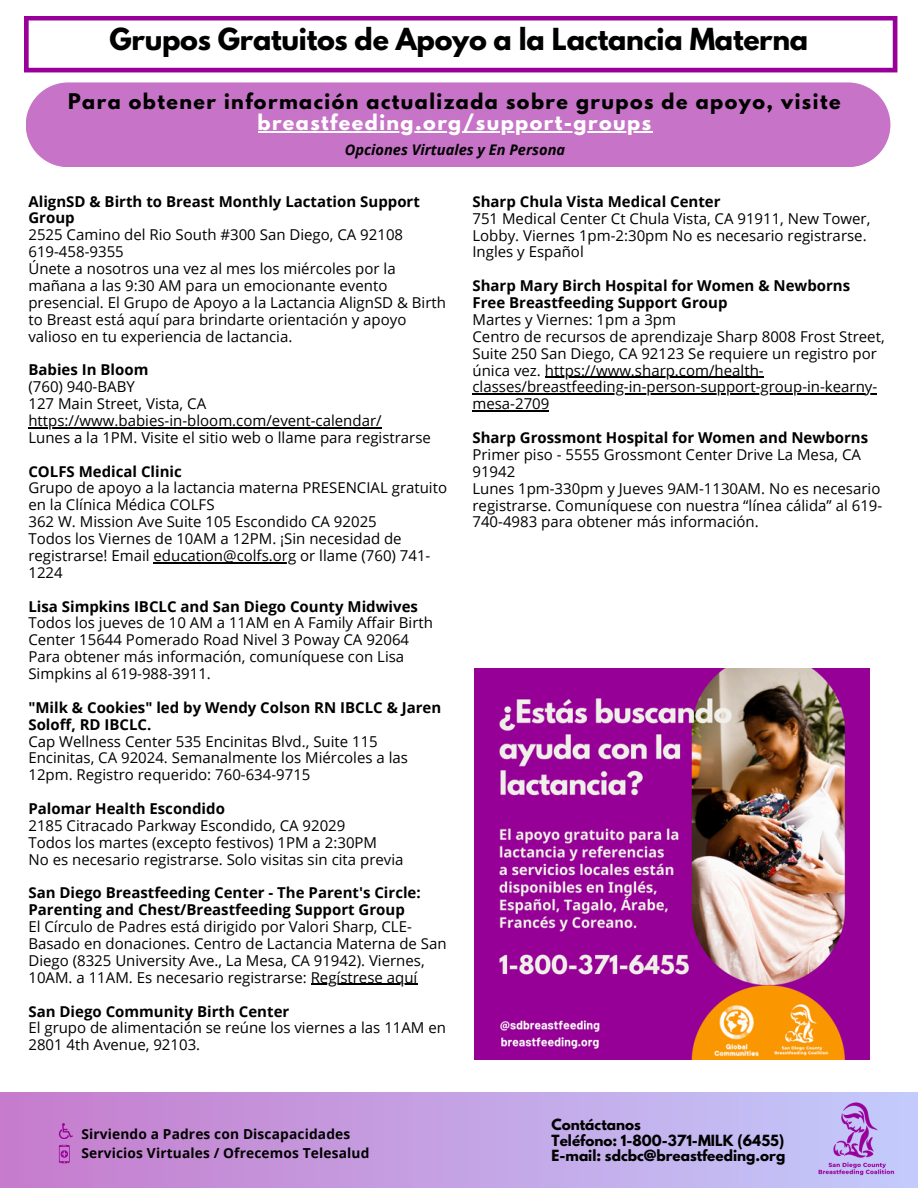
<style>
.page{position:relative;width:918px;height:1188px;background:#fff}
.page>*{position:absolute;margin:0;border:0;box-sizing:border-box;transform-origin:0 0}
.t1{font:700 26.85px "League Spartan";letter-spacing:-.01em;color:#000}
.t2{font:700 19.05px "League Spartan";letter-spacing:.075em;color:#000}
.t3{font:700 19.05px "League Spartan";letter-spacing:.075em;color:#fff}
.t4{font:15px/16.8px "Open Sans";color:#000}
.t5{font:700 15px/16.8px "Open Sans";color:#000}
.t6{font:italic 700 14.55px "Open Sans";color:#000}
.t7{font:700 13.8px "Open Sans";letter-spacing:.01em;color:#000}
.t8{font:700 13.65px/15.9px "League Spartan";color:#000}
.s1{font-weight:700}
</style>
<div class="page">
<svg style="left:24px;top:16px;width:873px;height:56px"></svg>
<div style="left:26px;top:82px;width:864px;height:85px;background:#c773c7"></div>
<hr style="left:545px;top:377px;width:219px;height:1px;background:#000">
<hr style="left:472px;top:394px;width:405px;height:1px;background:#000">
<hr style="left:472px;top:410px;width:77px;height:2px;background:#000">
<hr style="left:28px;top:427px;width:354px;height:1px;background:#000">
<hr style="left:154px;top:562px;width:142px;height:1px;background:#000">
<hr style="left:311px;top:984px;width:106px;height:1px;background:#000">
<hr style="left:258px;top:131px;width:395px;height:2px;background:#fff">
<svg style="left:0;top:1093px;width:918px;height:95px;background:#c49fe1"></svg>
<img style="left:808px;top:1092px;width:95px;height:94px">
<svg style="left:59px;top:1123px;width:14px;height:16px"></svg>
<svg style="left:59px;top:1145px;width:11px;height:18px"></svg>
<img style="left:475px;top:668px;width:395px;height:392px">
<h1 class="t1" style="left:110px;top:26px;width:700px">Grupos Gratuitos de Apoyo a la Lactancia Materna</h1>
<p class="t2" style="left:68px;top:92px;width:774px">Para obtener información actualizada sobre grupos de apoyo, visite</p>
<p class="t3" style="left:258px;top:113px;width:395px">breastfeeding.org/support-groups</p>
<p class="t6" style="left:345px;top:139px;width:222px">Opciones Virtuales y En Persona</p>
<p class="t5" style="left:28px;top:192px;width:393px">AlignSD &amp; Birth to Breast Monthly Lactation Support<br>Group</p>
<p class="t4" style="left:28px;top:226px;width:376px">2525 Camino del Rio South #300 San Diego, CA 92108</p>
<p class="t4" style="left:28px;top:243px;width:97px">619-458-9355</p>
<p class="t4" style="left:28px;top:260px;width:419px">Únete a nosotros una vez al mes los miércoles por la mañana a las 9:30 AM para un emocionante evento presencial. El Grupo de Apoyo a la Lactancia AlignSD &amp; Birth to Breast está aquí para brindarte orientación y apoyo valioso en tu experiencia de lactancia.</p>
<p class="t5" style="left:28px;top:361px;width:122px">Babies In Bloom</p>
<p class="t4" style="left:28px;top:378px;width:108px">(760) 940-BABY</p>
<p class="t4" style="left:28px;top:395px;width:179px">127 Main Street, Vista, CA</p>
<p class="t4" style="left:28px;top:412px;width:355px">https://www.babies-in-bloom.com/event-calendar/</p>
<p class="t4" style="left:28px;top:429px;width:404px">Lunes a la 1PM. Visite el sitio web o llame para registrarse</p>
<p class="t5" style="left:28px;top:462px;width:155px">COLFS Medical Clinic</p>
<p class="t4" style="left:28px;top:479px;width:420px">Grupo de apoyo a la lactancia materna PRESENCIAL gratuito en la Clínica Médica COLFS</p>
<p class="t4" style="left:28px;top:513px;width:350px">362 W. Mission Ave Suite 105 Escondido CA 92025</p>
<p class="t4" style="left:28px;top:530px;width:404px">Todos los Viernes de 10AM a 12PM. ¡Sin necesidad de registrarse! Email education@colfs.org or llame (760) 741-</p>
<p class="t4" style="left:28px;top:564px;width:36px">1224</p>
<p class="t5" style="left:28px;top:597px;width:391px">Lisa Simpkins IBCLC and San Diego County Midwives</p>
<p class="t4" style="left:28px;top:614px;width:406px">Todos los jueves de 10 AM a 11AM en A Family Affair Birth<br>Center 15644 Pomerado Road Nivel 3 Poway CA 92064</p>
<p class="t4" style="left:28px;top:648px;width:377px">Para obtener más información, comuníquese con Lisa<br>Simpkins al 619-988-3911.</p>
<p class="t5" style="left:28px;top:699px;width:414px">"Milk &amp; Cookies" led by Wendy Colson RN IBCLC &amp; Jaren<br>Soloff, RD IBCLC.</p>
<p class="t4" style="left:28px;top:732px;width:351px">Cap Wellness Center 535 Encinitas Blvd., Suite 115</p>
<p class="t4" style="left:28px;top:749px;width:381px">Encinitas, CA 92024. Semanalmente los Miércoles a las<br>12pm. Registro requerido: 760-634-9715</p>
<p class="t5" style="left:28px;top:800px;width:198px">Palomar Health Escondido</p>
<p class="t4" style="left:28px;top:817px;width:319px">2185 Citracado Parkway Escondido, CA 92029</p>
<p class="t4" style="left:28px;top:834px;width:350px">Todos los martes (excepto festivos) 1PM a 2:30PM</p>
<p class="t4" style="left:28px;top:850px;width:377px">No es necesario registrarse. Solo visitas sin cita previa</p>
<p class="t5" style="left:28px;top:884px;width:394px">San Diego Breastfeeding Center - The Parent's Circle:<br>Parenting and Chest/Breastfeeding Support Group</p>
<p class="t4" style="left:28px;top:918px;width:420px">El Círculo de Padres está dirigido por Valori Sharp, CLE-Basado en donaciones. Centro de Lactancia Materna de San Diego (8325 University Ave., La Mesa, CA 91942). Viernes, 10AM. a 11AM. Es necesario registrarse: Regístrese aquí</p>
<p class="t4" style="left:28px;top:1002px;width:419px"><span class="s1">San Diego Community Birth Center<br></span>El grupo de alimentación se reúne los viernes a las 11AM en<br>2801 4th Avenue, 92103.</p>
<h2 class="t5" style="left:472px;top:193px;width:250px">Sharp Chula Vista Medical Center</h2>
<p class="t4" style="left:472px;top:209px;width:399px">751 Medical Center Ct Chula Vista, CA 91911, New Tower,<br>Lobby. Viernes 1pm-2:30pm No es necesario registrarse.<br>Ingles y Español</p>
<p class="t5" style="left:472px;top:277px;width:379px">Sharp Mary Birch Hospital for Women &amp; Newborns</p>
<p class="t5" style="left:472px;top:294px;width:257px">Free Breastfeeding Support Group</p>
<p class="t4" style="left:472px;top:311px;width:205px">Martes y Viernes: 1pm a 3pm</p>
<p class="t4" style="left:472px;top:328px;width:414px">Centro de recursos de aprendizaje Sharp 8008 Frost Street,<br>Suite 250 San Diego, CA 92123 Se requiere un registro por única vez. https://www.sharp.com/health-</p>
<p class="t4" style="left:472px;top:378px;width:406px">classes/breastfeeding-in-person-support-group-in-kearny&shy;mesa-2709</p>
<p class="t4" style="left:472px;top:429px;width:409px"><span class="s1">Sharp Grossmont Hospital for Women and Newborns </span>Primer piso - 5555 Grossmont Center Drive La Mesa, CA 91942<br>Lunes 1pm-330pm y Jueves 9AM-1130AM. No es necesario</p>
<p class="t4" style="left:472px;top:496px;width:411px">registrarse. Comuníquese con nuestra “línea cálida” al 619-<br>740-4983 para obtener más información.</p>
<p class="t7" style="left:81px;top:1124px;width:270px">Sirviendo a Padres con Discapacidades</p>
<p class="t8" style="left:552px;top:1118px;width:235px">Contáctanos<br>Teléfono: 1-800-371-MILK (6455)<br>E-mail: sdcbc@breastfeeding.org</p>
<p class="t7" style="left:81px;top:1143px;width:289px">Servicios Virtuales / Ofrecemos Telesalud</p>
</div>
